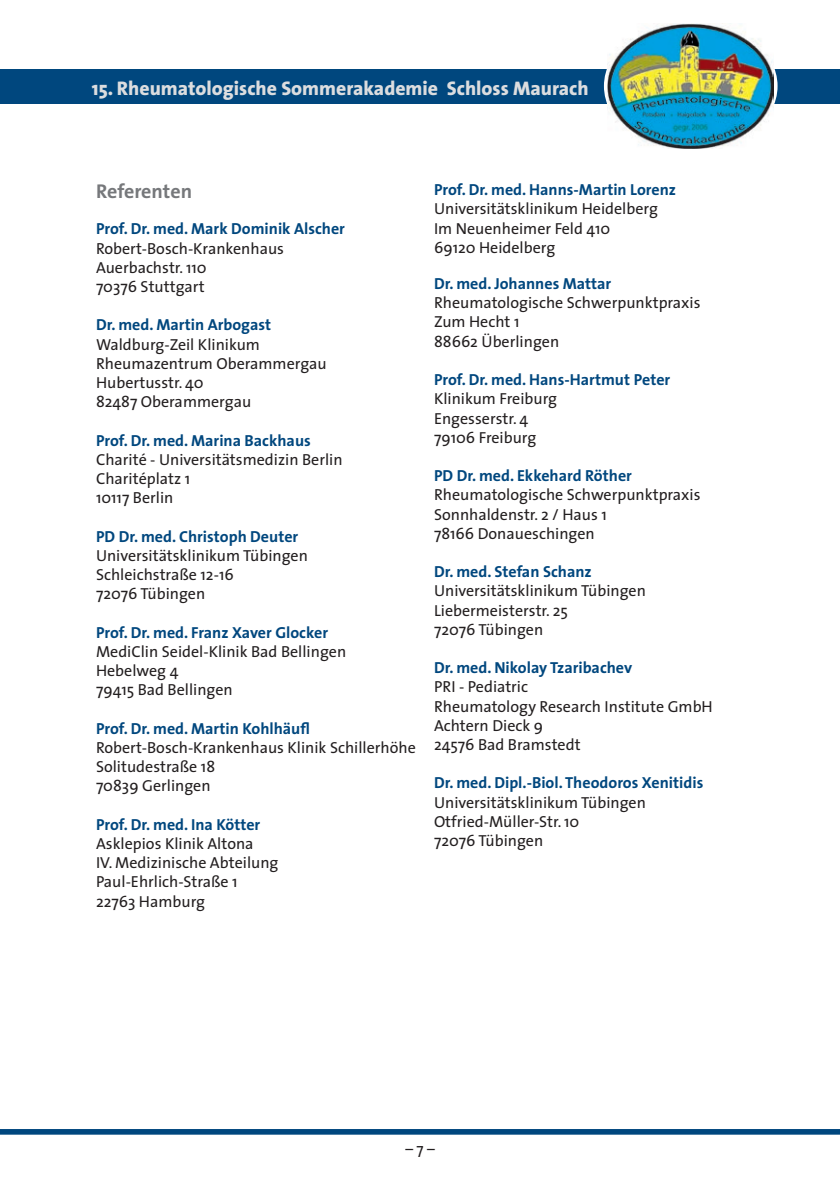
<style>
.page{position:relative;width:840px;height:1191px;background:#fff}
.page>*{position:absolute;margin:0;border:0;box-sizing:border-box;transform-origin:0 0}
.t1{font:700 20px "The Sans";color:#76787b}
.t2{font:800 19.8px "The Sans";color:#dcdddf}
.t3{font:16px/19.2px "The Sans";color:#231f20}
.t4{font:700 16px "The Sans";color:#00477e}
.t5{font:15.6px "The Sans";color:#231f20}
</style>
<div class="page">
<div style="left:0;top:70px;width:839px;height:34px;background:#00477e"></div>
<div style="left:0;top:1129px;width:839px;height:5px;background:#00477e"></div>
<svg style="left:603px;top:20px;width:174px;height:132px"></svg>
<img style="left:607px;top:24px;width:166px;height:125px">
<p class="t2" style="left:92px;top:72px;width:498px">15. Rheumatologische Sommerakademie Schloss Maurach</p>
<p class="t1" style="left:96px;top:174px;width:98px">Referenten</p>
<p class="t4" style="left:96px;top:215px;width:250px">Prof. Dr. med. Mark Dominik Alscher</p>
<p class="t3" style="left:96px;top:238px;width:189px">Robert-Bosch-Krankenhaus<br>Auerbachstr. 110<br>70376 Stuttgart</p>
<p class="t4" style="left:96px;top:311px;width:176px">Dr. med. Martin Arbogast</p>
<p class="t3" style="left:96px;top:334px;width:232px">Waldburg-Zeil Klinikum<br>Rheumazentrum Oberammergau<br>Hubertusstr. 40<br>82487 Oberammergau</p>
<p class="t4" style="left:96px;top:427px;width:216px">Prof. Dr. med. Marina Backhaus</p>
<p class="t3" style="left:96px;top:449px;width:248px">Charité - Universitätsmedizin Berlin<br>Charitéplatz 1<br>10117 Berlin</p>
<p class="t4" style="left:96px;top:523px;width:204px">PD Dr. med. Christoph Deuter</p>
<p class="t3" style="left:96px;top:545px;width:213px">Universitätsklinikum Tübingen<br>Schleichstraße 12-16<br>72076 Tübingen</p>
<p class="t4" style="left:96px;top:619px;width:233px">Prof. Dr. med. Franz Xaver Glocker</p>
<p class="t3" style="left:96px;top:641px;width:251px">MediClin Seidel-Klinik Bad Bellingen<br>Hebelweg 4<br>79415 Bad Bellingen</p>
<p class="t4" style="left:96px;top:715px;width:215px">Prof. Dr. med. Martin Kohlhäufl</p>
<p class="t3" style="left:96px;top:737px;width:321px">Robert-Bosch-Krankenhaus Klinik Schillerhöhe<br>Solitudestraße 18<br>70839 Gerlingen</p>
<p class="t4" style="left:96px;top:811px;width:166px">Prof. Dr. med. Ina Kötter</p>
<p class="t3" style="left:96px;top:833px;width:184px">Asklepios Klinik Altona<br>IV. Medizinische Abteilung<br>Paul-Ehrlich-Straße 1<br>22763 Hamburg</p>
<p class="t4" style="left:434px;top:176px;width:243px">Prof. Dr. med. Hanns-Martin Lorenz</p>
<p class="t3" style="left:434px;top:199px;width:225px">Universitätsklinikum Heidelberg<br>Im Neuenheimer Feld 410<br>69120 Heidelberg</p>
<p class="t4" style="left:434px;top:270px;width:179px">Dr. med. Johannes Mattar</p>
<p class="t3" style="left:434px;top:293px;width:268px">Rheumatologische Schwerpunktpraxis<br>Zum Hecht 1<br>88662 Überlingen</p>
<p class="t4" style="left:434px;top:366px;width:238px">Prof. Dr. med. Hans-Hartmut Peter</p>
<p class="t3" style="left:434px;top:389px;width:124px">Klinikum Freiburg<br>Engesserstr. 4<br>79106 Freiburg</p>
<p class="t4" style="left:434px;top:462px;width:199px">PD Dr. med. Ekkehard Röther</p>
<p class="t3" style="left:434px;top:485px;width:268px">Rheumatologische Schwerpunktpraxis<br>Sonnhaldenstr. 2 / Haus 1<br>78166 Donaueschingen</p>
<p class="t4" style="left:434px;top:558px;width:159px">Dr. med. Stefan Schanz</p>
<p class="t3" style="left:434px;top:581px;width:213px">Universitätsklinikum Tübingen<br>Liebermeisterstr. 25<br>72076 Tübingen</p>
<p class="t4" style="left:434px;top:654px;width:199px">Dr. med. Nikolay Tzaribachev</p>
<p class="t3" style="left:434px;top:677px;width:280px">PRI - Pediatric<br>Rheumatology Research Institute GmbH<br>Achtern Dieck 9<br>24576 Bad Bramstedt</p>
<p class="t4" style="left:434px;top:769px;width:271px">Dr. med. Dipl.-Biol. Theodoros Xenitidis</p>
<p class="t3" style="left:434px;top:792px;width:213px">Universitätsklinikum Tübingen<br>Otfried-Müller-Str. 10<br>72076 Tübingen</p>
<p class="t5" style="left:405px;top:1136px;width:31px">– 7 –</p>
</div>
